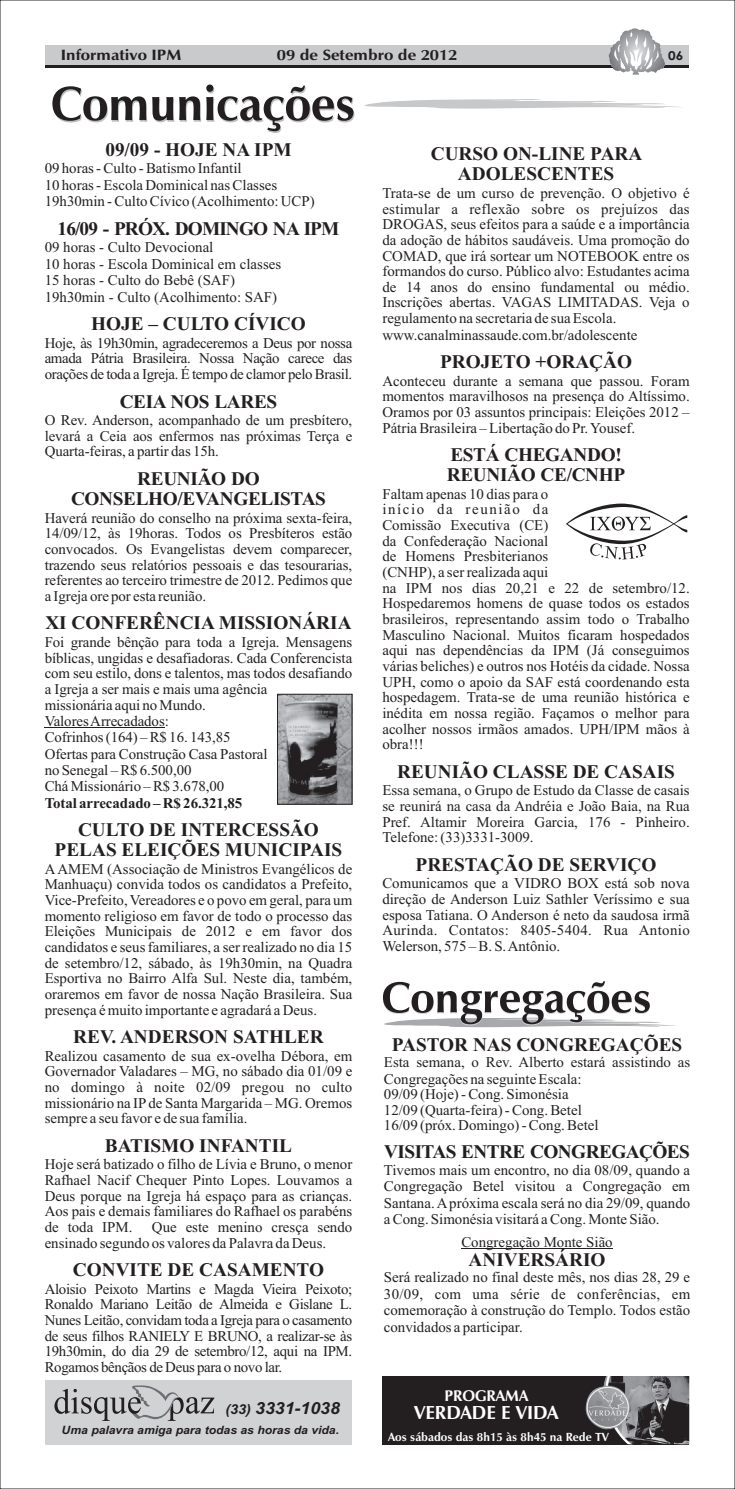
<style>
.page{position:relative;width:735px;height:1489px;background:#fff}
.page>*{position:absolute;margin:0;border:0;box-sizing:border-box;transform-origin:0 0}
.t1{font:700 19.25px/20.3px "Times New Roman";color:#231f20;text-align:center}
.t2{font:700 19.25px/20.3px "Times New Roman";letter-spacing:-.02em;color:#231f20}
.t3{font:700 19.25px "Times New Roman";letter-spacing:-.03em;color:#231f20}
.t4{font:700 19.25px "Times New Roman";letter-spacing:-.045em;color:#231f20}
.t5{font:700 19.07px "Zapf Humanist 601 BT";color:#fff}
.t6{font:italic 700 16.8px "Arial";color:#231f20;scale:1.06 1}
.t7{font:700 15.58px "Zapf Humanist 601 BT";color:#fff}
.t8{font:700 15.05px "Zapf Humanist 601 BT";color:#231f20;scale:1.11 1}
.t9{font:14.88px/15.6px "Times New Roman";color:#231f20;text-align:justify}
.t10{font:700 14.88px "Times New Roman";letter-spacing:-.005em;color:#231f20}
.t11{font:700 12.25px "Century Gothic";color:#231f20;scale:1.11 1}
.t12{font:700 11.9px "Zapf Humanist 601 BT";color:#fff}
.t13{font:italic 700 11.55px "Arial";color:#231f20;scale:1.06 1}
.s1{font-size:13.65px}
</style>
<div class="page">
<svg style="left:364px;top:99px;width:318px;height:10px"></svg>
<svg style="left:52px;top:84px;width:302px;height:49px"></svg>
<hr style="left:45px;top:727px;width:120px;height:1px;background:#231f20">
<div style="left:45px;top:48px;width:643px;height:19px;background:linear-gradient(to right,#c9cacc,#c9cacc)"></div>
<div style="left:45px;top:45px;width:643px;height:19px;background:#c9cacc"></div>
<svg style="left:608px;top:28px;width:56px;height:47px"></svg>
<hr style="left:461px;top:1248px;width:151px;height:1px;background:#231f20">
<svg style="left:383px;top:981px;width:293px;height:46px"></svg>
<img style="left:279px;top:695px;width:71px;height:107px">
<div style="left:277px;top:693px;width:75px;height:111px;border:1px solid #231f20"></div>
<div style="left:45px;top:1379px;width:306px;height:65px;background:#d1d2d4"></div>
<svg style="left:54px;top:1385px;width:160px;height:35px"></svg>
<div style="left:382px;top:1375px;width:306px;height:69px;background:#231f20"></div>
<img style="left:584px;top:1375px;width:104px;height:69px">
<svg style="left:566px;top:503px;width:121px;height:56px"></svg>
<p class="t8" style="left:61px;top:49px;width:110px">Informativo IPM</p>
<p class="t8" style="left:277px;top:49px;width:164px">09 de Setembro de 2012</p>
<p class="t11" style="left:668px;top:49px;width:15px">06</p>
<p class="t1" style="left:105px;top:141px;width:188px">09/09 - HOJE NA IPM</p>
<p class="t9" style="left:45px;top:162px;width:271px;line-height:16.4px;text-align:left">09 horas - Culto - Batismo Infantil<br>10 horas - Escola Dominical nas Classes<br>19h30min - Culto Cívico (Acolhimento: UCP)</p>
<p class="t9" style="left:45px;top:240px;width:238px;line-height:16.4px;text-align:left">09 horas - Culto Devocional<br>10 horas - Escola Dominical em classes<br>15 horas - Culto do Bebê (SAF)<br>19h30min - Culto (Acolhimento: SAF)</p>
<p class="t4" style="left:58px;top:222px;width:283px">16/09 - PRÓX. DOMINGO NA IPM</p>
<p class="t1" style="left:91px;top:316px;width:216px">HOJE – CULTO CÍVICO</p>
<p class="t9" style="left:45px;top:336px;width:309px">Hoje, às 19h30min, agradeceremos a Deus por nossa amada Pátria Brasileira. Nossa Nação carece das orações de toda a Igreja. É tempo de clamor pelo Brasil.</p>
<p class="t1" style="left:120px;top:393px;width:159px">CEIA NOS LARES</p>
<p class="t9" style="left:45px;top:414px;width:309px">O Rev. Anderson, acompanhado de um presbítero, levará a Ceia aos enfermos nas próximas Terça e Quarta-feiras, a partir das 15h.</p>
<p class="t1" style="left:71px;top:470px;width:256px">REUNIÃO DO<br>CONSELHO/EVANGELISTAS</p>
<p class="t9" style="left:45px;top:511px;width:309px">Haverá reunião do conselho na próxima sexta-feira, 14/09/12, às 19horas. Todos os Presbíteros estão convocados. Os Evangelistas devem comparecer, trazendo seus relatórios pessoais e das tesourarias, referentes ao terceiro trimestre de 2012. Pedimos que a Igreja ore por esta reunião.</p>
<p class="t1" style="left:45px;top:615px;width:307px">XI CONFERÊNCIA MISSIONÁRIA</p>
<p class="t9" style="left:45px;top:635px;width:309px;line-height:16.1px;text-align:left">Foi grande bênção para toda a Igreja. Mensagens bíblicas, ungidas e desafiadoras. Cada Conferencista com seu estilo, dons e talentos, mas todos desafiando a Igreja a ser mais e mais uma agência<br>missionária aqui no Mundo.<br>ValoresArrecadados:<br>Cofrinhos (164) – R$ 16. 143,85<br>Ofertas para Construção Casa Pastoral<br>no Senegal – R$ 6.500,00<br>Chá Missionário – R$ 3.678,00</p>
<p class="t10" style="left:45px;top:797px;width:199px">Total arrecadado – R$ 26.321,85</p>
<p class="t1" style="left:55px;top:821px;width:289px">CULTO DE INTERCESSÃO<br>PELAS ELEIÇÕES MUNICIPAIS</p>
<p class="t9" style="left:45px;top:862px;width:309px">A AMEM (Associação de Ministros Evangélicos de Manhuaçu) convida todos os candidatos a Prefeito, Vice-Prefeito, Vereadores e o povo em geral, para um momento religioso em favor de todo o processo das Eleições Municipais de 2012 e em favor dos candidatos e seus familiares, a ser realizado no dia 15 de setembro/12, sábado, às 19h30min, na Quadra Esportiva no Bairro Alfa Sul. Neste dia, também, oraremos em favor de nossa Nação Brasileira. Sua presença é muito importante e agradará a Deus.</p>
<p class="t9" style="left:45px;top:1049px;width:309px">Realizou casamento de sua ex-ovelha Débora, em Governador Valadares – MG, no sábado dia 01/09 e no domingo à noite 02/09 pregou no culto missionário na IP de Santa Margarida – MG. Oremos sempre a seu favor e de sua família.</p>
<p class="t9" style="left:45px;top:1157px;width:309px">Hoje será batizado o filho de Lívia e Bruno, o menor Rafhael Nacif Chequer Pinto Lopes. Louvamos a Deus porque na Igreja há espaço para as crianças.<br>Aos pais e demais familiares do Rafhael os parabéns de toda IPM.</p>
<p class="t1" style="left:73px;top:1028px;width:252px">REV. ANDERSON SATHLER</p>
<p class="t1" style="left:105px;top:1137px;width:188px">BATISMO INFANTIL</p>
<p class="t9" style="left:45px;top:1220px;width:309px;text-indent:107px">Que este menino cresça sendo ensinado segundo os valores da Palavra da Deus.</p>
<p class="t9" style="left:45px;top:1282px;width:309px">Aloisio Peixoto Martins e Magda Vieira Peixoto; Ronaldo Mariano Leitão de Almeida e Gislane L.<br>Nunes Leitão, convidam toda a Igreja para o casamento de seus filhos RANIELY E BRUNO, a realizar-se às 19h30min, do dia 29 de setembro/12, aqui na IPM.<br>Rogamos bênçãos de Deus para o novo lar.</p>
<p class="t1" style="left:73px;top:1261px;width:252px">CONVITE DE CASAMENTO</p>
<p class="t6" style="left:225px;top:1401px;width:109px"><span class="s1">(33)</span> 3331-1038</p>
<p class="t13" style="left:62px;top:1425px;width:263px">Uma palavra amiga para todas as horas da vida.</p>
<p class="t1" style="left:430px;top:146px;width:213px">CURSO ON-LINE PARA<br>ADOLESCENTES</p>
<p class="t9" style="left:382px;top:186px;width:309px;text-align:left">Trata-se de um curso de prevenção. O objetivo é estimular a reflexão sobre os prejuízos das DROGAS, seus efeitos para a saúde e a importância da adoção de hábitos saudáveis. Uma promoção do COMAD, que irá sortear um NOTEBOOK entre os formandos do curso. Público alvo: Estudantes acima de 14 anos do ensino fundamental ou médio.<br>Inscrições abertas. VAGAS LIMITADAS. Veja o regulamento na secretaria de sua Escola. www.canalminassaude.com.br/adolescente</p>
<p class="t9" style="left:382px;top:374px;width:309px">Aconteceu durante a semana que passou. Foram momentos maravilhosos na presença do Altíssimo.<br>Oramos por 03 assuntos principais: Eleições 2012 – Pátria Brasileira – Libertação do Pr.Yousef.</p>
<p class="t1" style="left:440px;top:354px;width:193px">PROJETO +ORAÇÃO</p>
<p class="t2" style="left:446px;top:446px;width:180px">ESTÁ CHEGANDO!<br>REUNIÃO CE/CNHP</p>
<p class="t9" style="left:382px;top:487px;width:309px;text-align:left">Faltam apenas 10 dias para o<br>início da reunião da<br>Comissão Executiva (CE)<br>da Confederação Nacional<br>de Homens Presbiterianos<br>(CNHP), a ser realizada aqui<br>na IPM nos dias 20,21 e 22 de setembro/12.<br>Hospedaremos homens de quase todos os estados brasileiros, representando assim todo o Trabalho Masculino Nacional. Muitos ficaram hospedados aqui nas dependências da IPM (Já conseguimos várias beliches) e outros nos Hotéis da cidade. Nossa UPH, como o apoio da SAF está coordenando esta hospedagem. Trata-se de uma reunião histórica e inédita em nossa região. Façamos o melhor para acolher nossos irmãos amados. UPH/IPM mãos à obra!!!</p>
<p class="t9" style="left:382px;top:784px;width:309px">Essa semana, o Grupo de Estudo da Classe de casais se reunirá na casa da Andréia e João Baia, na Rua Pref. Altamir Moreira Garcia, 176 - Pinheiro.<br>Telefone: (33)3331-3009.</p>
<p class="t9" style="left:382px;top:876px;width:309px">Comunicamos que a VIDRO BOX está sob nova direção de Anderson Luiz Sathler Veríssimo e sua esposa Tatiana. O Anderson é neto da saudosa irmã Aurinda. Contatos: 8405-5404. Rua Antonio Welerson, 575 – B. S.Antônio.</p>
<p class="t1" style="left:397px;top:763px;width:279px">REUNIÃO CLASSE DE CASAIS</p>
<p class="t1" style="left:415px;top:856px;width:242px">PRESTAÇÃO DE SERVIÇO</p>
<p class="t1" style="left:391px;top:1036px;width:292px">PASTOR NAS CONGREGAÇÕES</p>
<p class="t9" style="left:383px;top:1055px;width:307px;text-align:left">Esta semana, o Rev. Alberto estará assistindo as Congregações na seguinte Escala:<br>09/09 (Hoje) - Cong. Simonésia<br>12/09 (Quarta-feira) - Cong. Betel<br>16/09 (próx. Domingo) - Cong. Betel</p>
<p class="t9" style="left:383px;top:1162px;width:307px;line-height:16.4px">Tivemos mais um encontro, no dia 08/09, quando a Congregação Betel visitou a Congregação em Santana. A próxima escala será no dia 29/09, quando a Cong. Simonésia visitará a Cong. Monte Sião.</p>
<p class="t3" style="left:384px;top:1145px;width:307px">VISITAS ENTRE CONGREGAÇÕES</p>
<p class="t9" style="left:461px;top:1235px;width:153px">Congregação Monte Sião</p>
<p class="t1" style="left:468px;top:1251px;width:138px">ANIVERSÁRIO</p>
<p class="t9" style="left:383px;top:1270px;width:308px;line-height:16.4px">Será realizado no final deste mês, nos dias 28, 29 e 30/09, com uma série de conferências, em comemoração à construção do Templo. Todos estão convidados a participar.</p>
<p class="t7" style="left:444px;top:1388px;width:85px">PROGRAMA</p>
<p class="t5" style="left:414px;top:1404px;width:146px">VERDADE E VIDA</p>
<p class="t12" style="left:388px;top:1431px;width:222px">Aos sábados das 8h15 às 8h45 na Rede TV</p>
</div>
